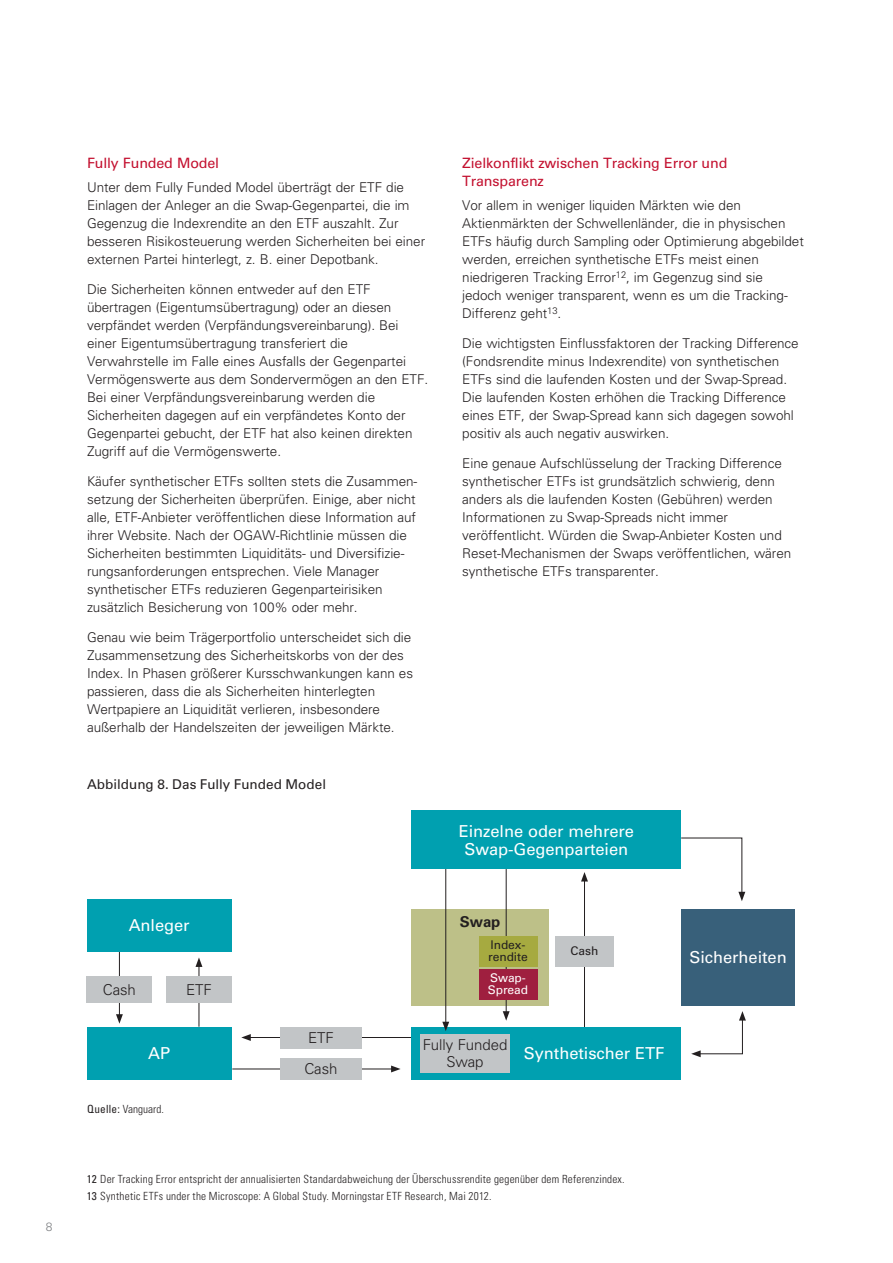
<style>
.page{position:relative;width:893px;height:1263px;background:#fff}
.page>*{position:absolute;margin:0;border:0;box-sizing:border-box;transform-origin:0 0}
.Body{font:16.5px/18px "Univers LT Std";letter-spacing:-.005em;color:#fff;text-align:center}
.Body-2{font:300 15px/16.5px "Univers LT Std";letter-spacing:-.005em;color:#231f20;text-align:center}
.Body-3{font:700 15px "Univers LT Std";color:#231f20}
.A_head_red_9_5_12{font:14.25px/18px "Univers LT Std";letter-spacing:-.01em;color:#c3102f}
.Body-4{font:300 13.5px/18px "Univers LT Std";letter-spacing:-.005em;color:#231f20}
.Chart_Head_Black{font:13.5px "Univers LT Std";letter-spacing:.005em;color:#231f20}
.Body-5{font:12px/12px "Univers LT Std";letter-spacing:-.005em;color:#231f20}
.Body-6{font:12px/12px "Univers LT Std";letter-spacing:-.005em;color:#fff}
.Page_number{font:300 12px "Univers LT Std";color:#7e8083}
.Body_Footnote_w_nu{font:300 condensed 11.25px "Univers LT Std";letter-spacing:.02em;color:#231f20}
.Chart_notes___sour{font:300 condensed 11.25px "Univers LT Std";color:#231f20}
.s1{font-weight:400}
</style>
<div class="page">
<hr style="left:232px;top:1068px;width:161px;height:1px;background:#231f20">
<svg style="left:391px;top:1065px;width:10px;height:7px"></svg>
<div style="left:411px;top:909px;width:138px;height:96px;background:#bdc088"></div>
<div style="left:681px;top:909px;width:114px;height:96px;background:#38607a"></div>
<hr style="left:248px;top:1037px;width:165px;height:1px;background:#231f20">
<svg style="left:241px;top:1034px;width:10px;height:7px"></svg>
<hr style="left:584px;top:879px;width:1px;height:149px;background:#231f20">
<svg style="left:581px;top:872px;width:7px;height:9px"></svg>
<hr style="left:506px;top:869px;width:1px;height:144px;background:#231f20">
<svg style="left:503px;top:1011px;width:7px;height:10px"></svg>
<hr style="left:119px;top:951px;width:1px;height:65px;background:#231f20">
<svg style="left:116px;top:1014px;width:7px;height:10px"></svg>
<hr style="left:199px;top:964px;width:1px;height:63px;background:#231f20">
<svg style="left:196px;top:957px;width:6px;height:10px"></svg>
<div style="left:87px;top:976px;width:65px;height:26px;background:#c2c5c7"></div>
<div style="left:166px;top:976px;width:66px;height:26px;background:#c2c5c7"></div>
<div style="left:280px;top:1058px;width:82px;height:21px;background:#c2c5c7"></div>
<div style="left:280px;top:1027px;width:82px;height:21px;background:#c2c5c7"></div>
<div style="left:555px;top:936px;width:58px;height:30px;background:#c2c5c7"></div>
<div style="left:479px;top:936px;width:58px;height:30px;background:#a6aa40"></div>
<div style="left:479px;top:969px;width:58px;height:30px;background:#9f1f3f"></div>
<div style="left:87px;top:899px;width:145px;height:53px;background:#00a0b0"></div>
<div style="left:87px;top:1027px;width:145px;height:52px;background:#00a0b0"></div>
<div style="left:411px;top:1027px;width:270px;height:52px;background:#00a0b0"></div>
<div style="left:411px;top:810px;width:270px;height:59px;background:#00a0b0"></div>
<div style="left:420px;top:1034px;width:90px;height:38px;background:#c2c5c7"></div>
<svg style="left:691px;top:1011px;width:55px;height:46px"></svg>
<svg style="left:681px;top:837px;width:64px;height:64px"></svg>
<hr style="left:445px;top:869px;width:1px;height:155px;background:#231f20">
<svg style="left:442px;top:1022px;width:7px;height:9px"></svg>
<p class="Page_number" style="left:46px;top:1220px;width:8px">8</p>
<p class="A_head_red_9_5_12" style="left:87px;top:154px;width:134px">Fully Funded Model</p>
<p class="Body-4" style="left:87px;top:178px;width:340px">Unter dem Fully Funded Model überträgt der ETF die Einlagen der Anleger an die Swap-Gegenpartei, die im Gegenzug die Indexrendite an den ETF auszahlt. Zur besseren Risikosteuerung werden Sicherheiten bei einer externen Partei hinterlegt, z. B. einer Depotbank.</p>
<p class="Body-4" style="left:87px;top:280px;width:343px">Die Sicherheiten können entweder auf den ETF übertragen (Eigentumsübertragung) oder an diesen verpfändet werden (Verpfändungsvereinbarung). Bei einer Eigentumsübertragung transferiert die Verwahrstelle im Falle eines Ausfalls der Gegenpartei Vermögenswerte aus dem Sondervermögen an den ETF.<br>Bei einer Verpfändungsvereinbarung werden die Sicherheiten dagegen auf ein verpfändetes Konto der Gegenpartei gebucht, der ETF hat also keinen direkten Zugriff auf die Vermögenswerte.</p>
<p class="Body-4" style="left:87px;top:472px;width:331px">Käufer synthetischer ETFs sollten stets die Zusammen&shy;setzung der Sicherheiten überprüfen. Einige, aber nicht alle, ETF-Anbieter veröffentlichen diese Information auf ihrer Website. Nach der OGAW-Richtlinie müssen die Sicherheiten bestimmten Liquiditäts- und Diversifizie&shy;rungsanforderungen entsprechen. Viele Manager synthetischer ETFs reduzieren Gegenparteirisiken zusätzlich Besicherung von 100% oder mehr.</p>
<p class="Body-4" style="left:87px;top:628px;width:328px">Genau wie beim Trägerportfolio unterscheidet sich die Zusammensetzung des Sicherheitskorbs von der des Index. In Phasen größerer Kursschwankungen kann es passieren, dass die als Sicherheiten hinterlegten Wertpapiere an Liquidität verlieren, insbesondere außerhalb der Handelszeiten der jeweiligen Märkte.</p>
<p class="Chart_Head_Black" style="left:87px;top:776px;width:241px">Abbildung 8. Das Fully Funded Model</p>
<p class="Body" style="left:129px;top:917px;width:62px">Anleger</p>
<p class="Body-2" style="left:103px;top:981px;width:35px">Cash</p>
<p class="Body-2" style="left:186px;top:981px;width:27px">ETF</p>
<p class="A_head_red_9_5_12" style="left:462px;top:154px;width:267px">Zielkonflikt zwischen Tracking Error und<br>Transparenz</p>
<p class="Body-4" style="left:462px;top:196px;width:343px">Vor allem in weniger liquiden Märkten wie den Aktienmärkten der Schwellenländer, die in physischen ETFs häufig durch Sampling oder Optimierung abgebildet werden, erreichen synthetische ETFs meist einen niedrigeren Tracking Error<sup>12</sup>, im Gegenzug sind sie jedoch weniger transparent, wenn es um die Tracking-Differenz geht<sup>13</sup>.</p>
<p class="Body-4" style="left:462px;top:334px;width:338px">Die wichtigsten Einflussfaktoren der Tracking Difference (Fondsrendite minus Indexrendite) von synthetischen ETFs sind die laufenden Kosten und der Swap-Spread.<br>Die laufenden Kosten erhöhen die Tracking Difference eines ETF, der Swap-Spread kann sich dagegen sowohl positiv als auch negativ auswirken.</p>
<p class="Body-4" style="left:462px;top:454px;width:331px">Eine genaue Aufschlüsselung der Tracking Difference synthetischer ETFs ist grundsätzlich schwierig, denn anders als die laufenden Kosten (Gebühren) werden Informationen zu Swap-Spreads nicht immer veröffentlicht. Würden die Swap-Anbieter Kosten und Reset-Mechanismen der Swaps veröffentlichen, wären synthetische ETFs transparenter.</p>
<p class="Body" style="left:459px;top:822px;width:177px">Einzelne oder mehrere<br>Swap-Gegenparteien</p>
<p class="Body-3" style="left:460px;top:913px;width:42px">Swap</p>
<p class="Body-5" style="left:488px;top:939px;width:41px">Index&shy;rendite</p>
<p class="Body-6" style="left:488px;top:972px;width:42px">Swap-<br>Spread</p>
<p class="Body-5" style="left:571px;top:945px;width:29px">Cash</p>
<p class="Body" style="left:689px;top:948px;width:99px">Sicherheiten</p>
<p class="Body-2" style="left:308px;top:1029px;width:27px">ETF</p>
<p class="Body-2" style="left:423px;top:1036px;width:86px">Fully Funded<br>Swap</p>
<p class="Body" style="left:148px;top:1044px;width:23px">AP</p>
<p class="Body" style="left:524px;top:1044px;width:142px">Synthetischer ETF</p>
<p class="Body-2" style="left:304px;top:1061px;width:35px">Cash</p>
<p class="Chart_notes___sour" style="left:87px;top:1102px;width:78px"><span class="s1">Quelle:</span> Vanguard.</p>
<p class="Body_Footnote_w_nu" style="left:87px;top:1173px;width:539px"><span class="s1">12</span> Der Tracking Error entspricht der annualisierten Standardabweichung der Überschussrendite gegenüber dem Referenzindex.</p>
<p class="Body_Footnote_w_nu" style="left:87px;top:1189px;width:406px"><span class="s1">13</span> Synthetic ETFs under the Microscope: A Global Study. Morningstar ETF Research, Mai 2012.</p>
</div>
